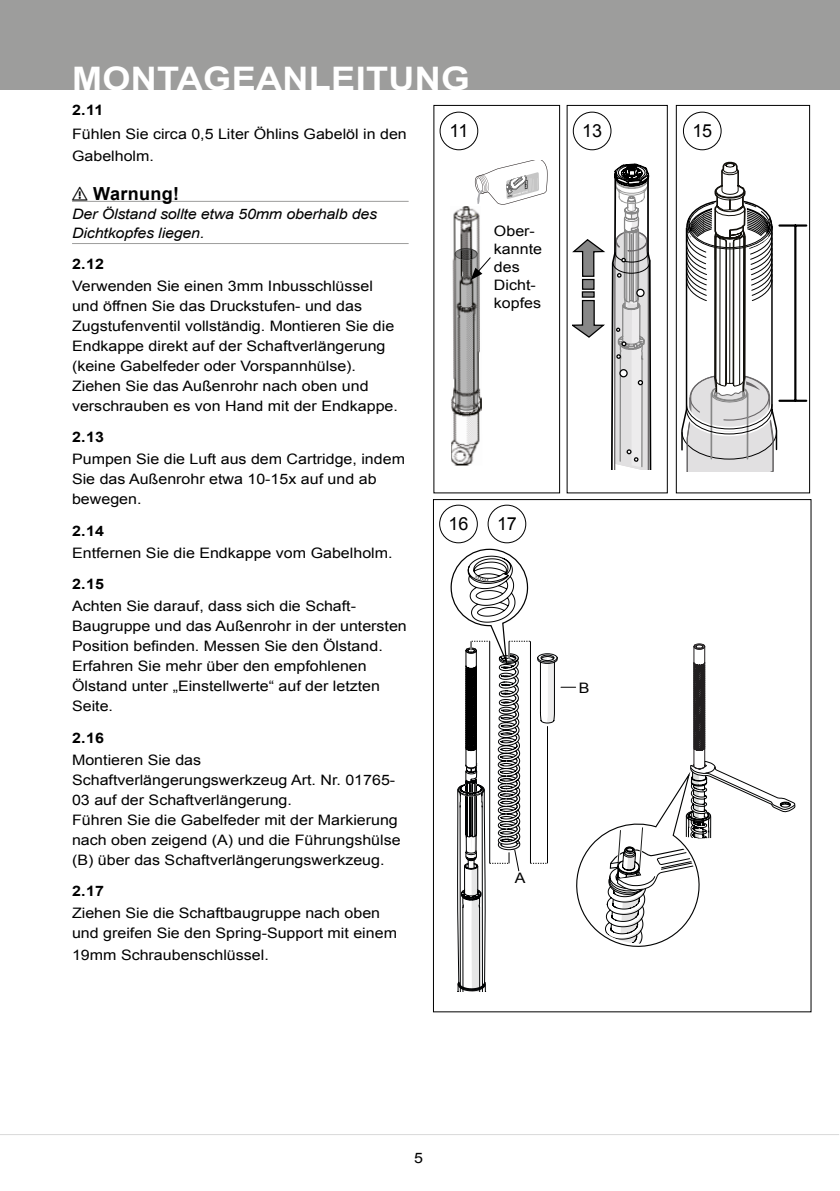
<style>
.page{position:relative;width:840px;height:1191px;background:#fff}
.page>*{position:absolute;margin:0;border:0;box-sizing:border-box;transform-origin:0 0}
.t1{font:700 32.4px "Arial";letter-spacing:.01em;color:#fff;scale:1.11 1}
.t2{font:18px "Arial";letter-spacing:-.01em;color:#000}
.t3{font:700 18px "Arial";color:#000}
.t4{font:14.4px/20px "Arial";color:#000;scale:1.11 1}
.t5{font:italic 14.4px/19px "Arial";letter-spacing:-.01em;color:#000;scale:1.11 1}
.t6{font:700 14.4px "Arial";letter-spacing:.02em;color:#000;scale:1.11 1}
</style>
<div class="page">
<div style="left:0;top:0;width:839px;height:90px;background:#9d9d9c"></div>
<hr style="left:0;top:1134px;width:838px;height:1px;background:#dadada">
<img style="left:451px;top:206px;width:31px;height:259px">
<svg style="left:474px;top:161px;width:73px;height:44px"></svg>
<hr style="left:72px;top:201px;width:336px;height:1px;background:#9d9d9c">
<hr style="left:72px;top:243px;width:336px;height:1px;background:#9d9d9c">
<div style="left:675px;top:105px;width:134px;height:388px;border:1px solid #000"></div>
<hr style="left:779px;top:224px;width:26px;height:3px;background:#000">
<hr style="left:779px;top:400px;width:26px;height:2px;background:#000">
<hr style="left:793px;top:225px;width:3px;height:175px;background:#000">
<svg style="left:681px;top:162px;width:96px;height:310px"></svg>
<div style="left:682px;top:112px;width:39px;height:38px;border:1px solid #000;border-radius:50%"></div>
<div style="left:439px;top:504px;width:38px;height:39px;border:1px solid #000;border-radius:50%"></div>
<div style="left:487px;top:504px;width:39px;height:39px;border:1px solid #000;border-radius:50%"></div>
<div style="left:572px;top:112px;width:39px;height:38px;border:1px solid #000;border-radius:50%"></div>
<svg style="left:572px;top:164px;width:80px;height:306px"></svg>
<div style="left:439px;top:112px;width:39px;height:38px;border:1px solid #000;border-radius:50%"></div>
<svg style="left:454px;top:246px;width:37px;height:164px"></svg>
<svg style="left:450px;top:548px;width:344px;height:444px"></svg>
<h1 class="t1" style="left:72px;top:57px;width:359px">MONTAGEANLEITUNG</h1>
<p class="t6" style="left:72px;top:100px;width:30px">2.11</p>
<p class="t4" style="left:72px;top:123px;width:303px;line-height:22px">Fühlen Sie circa 0,5 Liter Öhlins Gabelöl in den<br>Gabelholm.</p>
<p class="t3" style="left:72px;top:181px;width:48px">⚠ WARNUNG!</p>
<p class="t5" style="left:72px;top:204px;width:276px">Der Ölstand sollte etwa 50mm oberhalb des<br>Dichtkopfes liegen.</p>
<p class="t6" style="left:72px;top:254px;width:30px">2.12</p>
<p class="t4" style="left:72px;top:276px;width:295px">Verwenden Sie einen 3mm Inbusschlüssel und öffnen Sie das Druckstufen- und das Zugstufenventil vollständig. Montieren Sie die Endkappe direkt auf der Schaftverlängerung (keine Gabelfeder oder Vorspannhülse).<br>Ziehen Sie das Außenrohr nach oben und verschrauben es von Hand mit der Endkappe.</p>
<p class="t6" style="left:72px;top:428px;width:30px">2.13</p>
<p class="t4" style="left:72px;top:449px;width:301px">Pumpen Sie die Luft aus dem Cartridge, indem<br>Sie das Außenrohr etwa 10-15x auf und ab bewegen.</p>
<p class="t6" style="left:72px;top:521px;width:30px">2.14</p>
<p class="t4" style="left:72px;top:543px;width:290px">Entfernen Sie die Endkappe vom Gabelholm.</p>
<p class="t6" style="left:72px;top:574px;width:30px">2.15</p>
<p class="t4" style="left:72px;top:596px;width:303px">Achten Sie darauf, dass sich die Schaft-Baugruppe und das Außenrohr in der untersten Position befinden. Messen Sie den Ölstand.<br>Erfahren Sie mehr über den empfohlenen Ölstand unter „Einstellwerte“ auf der letzten Seite.</p>
<p class="t6" style="left:72px;top:728px;width:30px">2.16</p>
<p class="t4" style="left:72px;top:749px;width:297px">Montieren Sie das Schaftverlängerungswerkzeug Art. Nr. 01765- 03 auf der Schaftverlängerung.<br>Führen Sie die Gabelfeder mit der Markierung nach oben zeigend (A) und die Führungshülse (B) über das Schaftverlängerungswerkzeug.</p>
<p class="t6" style="left:72px;top:881px;width:30px">2.17</p>
<p class="t4" style="left:72px;top:903px;width:294px">Ziehen Sie die Schaftbaugruppe nach oben und greifen Sie den Spring-Support mit einem</p>
<p class="t4" style="left:72px;top:945px;width:179px">19mm Schraubenschlüssel.</p>
<p class="t2" style="left:449px;top:119px;width:20px">11</p>
<p class="t4" style="left:493px;top:222px;width:45px;line-height:18px">Ober&shy;kannte des<br>Dicht&shy;kopfes</p>
<p class="t2" style="left:448px;top:512px;width:22px">16</p>
<p class="t2" style="left:496px;top:512px;width:21px">17</p>
<p class="t4" style="left:514px;top:868px;width:11px">A</p>
<p class="t2" style="left:581px;top:119px;width:22px">13</p>
<p class="t4" style="left:578px;top:678px;width:11px">B</p>
<p class="t4" style="left:414px;top:1148px;width:10px">5</p>
<p class="t2" style="left:692px;top:119px;width:21px">15</p>
</div>
